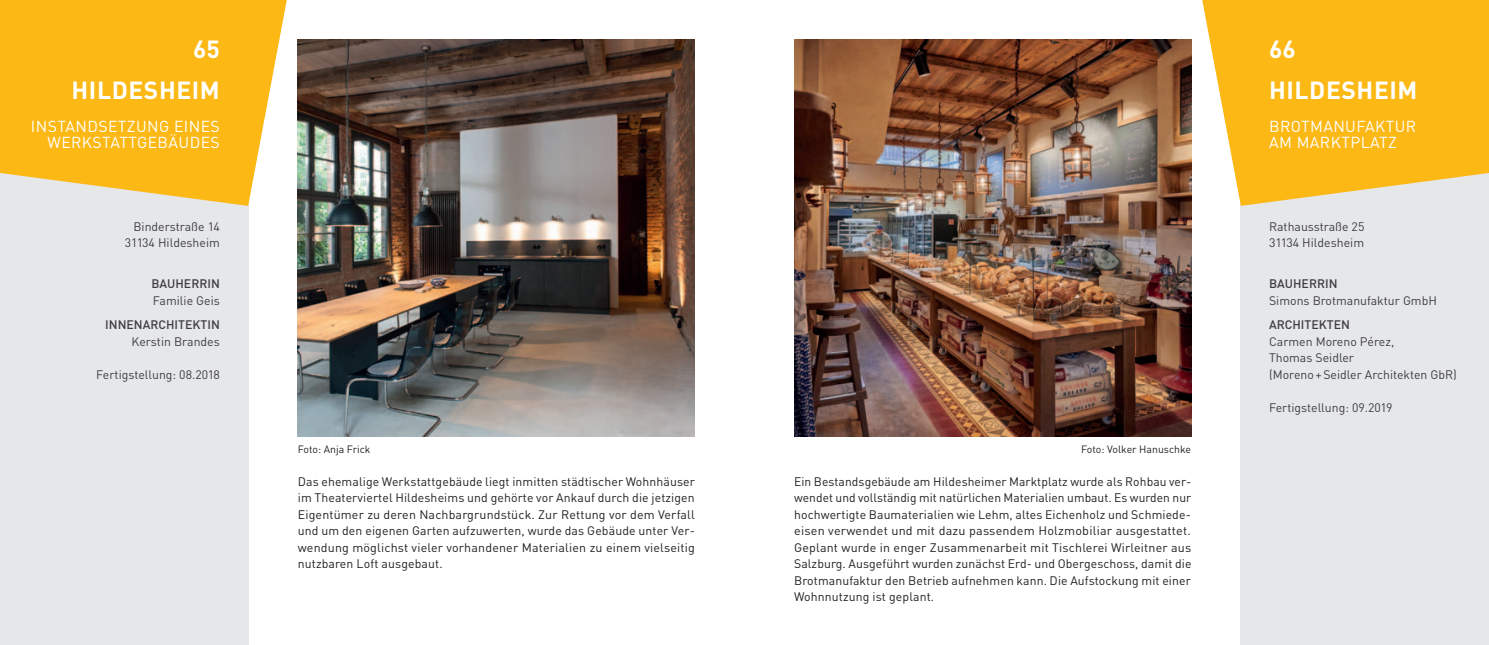
<style>
.page{position:relative;width:1489px;height:645px;background:#fff}
.page>*{position:absolute;margin:0;border:0;box-sizing:border-box;transform-origin:0 0}
.t1{font:700 24.5px "DIN";letter-spacing:.025em;color:#fff}
.t2{font:15.75px/16.4px "DIN";letter-spacing:.025em;color:#fff}
.t3{font:12.25px/16.4px "DIN";letter-spacing:.01em;color:#231f20;text-align:justify}
.t4{font:12.25px/16.4px "DIN";color:#3e3e3f}
.t5{font:500 12.25px "DIN";color:#3e3e3f}
.t6{font:10.5px "DIN";color:#231f20}
</style>
<div class="page">
<div style="left:1240px;top:164px;width:248px;height:481px;background:#e6e7e9"></div>
<div style="left:0;top:164px;width:248px;height:481px;background:#e6e7e9"></div>
<svg style="left:1202px;top:0;width:286px;height:206px;background:#fac033"></svg>
<svg style="left:0;top:0;width:287px;height:206px;background:#fabf30"></svg>
<img style="left:298px;top:40px;width:396px;height:397px">
<img style="left:794px;top:40px;width:397px;height:397px">
<h1 class="t1" style="left:193px;top:33px;width:28px">65</h1>
<h1 class="t1" style="left:1268px;top:33px;width:28px">66</h1>
<h1 class="t1" style="left:72px;top:74px;width:150px">HI LDESH EI M</h1>
<p class="t2" style="left:31px;top:118px;width:16px">Instandsetzung</p>
<p class="t2" style="left:174px;top:118px;width:10px">eines</p>
<p class="t2" style="left:48px;top:134px;width:25px">Werkstattgeb</p>
<p class="t2" style="left:168px;top:134px;width:21px">äudes</p>
<p class="t4" style="left:125px;top:218px;width:96px;text-align:right">Binderstraße 14<br>31134 Hildesheim</p>
<p class="t5" style="left:151px;top:276px;width:70px">BAUHERRIN</p>
<p class="t4" style="left:153px;top:292px;width:68px">Familie Geis</p>
<p class="t5" style="left:105px;top:317px;width:116px">I NNENARCHITEKTIN</p>
<p class="t4" style="left:131px;top:333px;width:90px">Kerstin Brandes</p>
<p class="t4" style="left:96px;top:366px;width:125px">Fertigstellung: 08.2018</p>
<p class="t6" style="left:298px;top:443px;width:74px">Foto: Anja Frick</p>
<p class="t3" style="left:298px;top:473px;width:398px">Das ehemalige Werkstattgebäude liegt inmitten städtischer Wohnhäuser im Theaterviertel Hildesheims und gehörte vor Ankauf durch die jetzigen Eigentümer zu deren Nachbargrundstück. Zur Rettung vor dem Verfall und um den eigenen Garten aufzuwerten, wurde das Gebäude unter Ver&shy;wendung möglichst vieler vorhandener Materialien zu einem vielseitig nutzbaren Loft ausgebaut.</p>
<p class="t6" style="left:1081px;top:443px;width:111px">Foto: Volker Hanuschke</p>
<p class="t3" style="left:794px;top:473px;width:399px;text-align:left">Ein Bestandsgebäude am Hildesheimer Marktplatz wurde als Rohbau ver&shy;wendet und vollständig mit natürlichen Materialien umbaut. Es wurden nur hochwertigte Baumaterialien wie Lehm, altes Eichenholz und Schmiede&shy;eisen verwendet und mit dazu passendem Holzmobiliar ausgestattet.<br>Geplant wurde in enger Zusammenarbeit mit Tischlerei Wirleitner aus Salzburg. Ausgeführt wurden zunächst Erd- und Obergeschoss, damit die Brotmanufaktur den Betrieb aufnehmen kann. Die Aufstockung mit einer Wohnnutzung ist geplant.</p>
<h1 class="t1" style="left:1268px;top:74px;width:150px">HI LDESH EI M</h1>
<p class="t2" style="left:1268px;top:118px;width:52px">Brotmanufaktur<br>am Marktplatz</p>
<p class="t4" style="left:1268px;top:218px;width:97px">Rathausstraße 25<br>31134 Hildesheim</p>
<p class="t5" style="left:1268px;top:276px;width:70px">BAUHERRIN</p>
<p class="t4" style="left:1268px;top:292px;width:169px">Simons Brotmanufaktur GmbH</p>
<p class="t5" style="left:1268px;top:317px;width:82px">ARCHITEKTEN</p>
<p class="t4" style="left:1268px;top:333px;width:189px">Carmen Moreno Pérez,<br>Thomas Seidler<br>(Moreno+Seidler Architekten GbR)</p>
<p class="t4" style="left:1268px;top:399px;width:125px">Fertigstellung: 09.2019</p>
</div>
